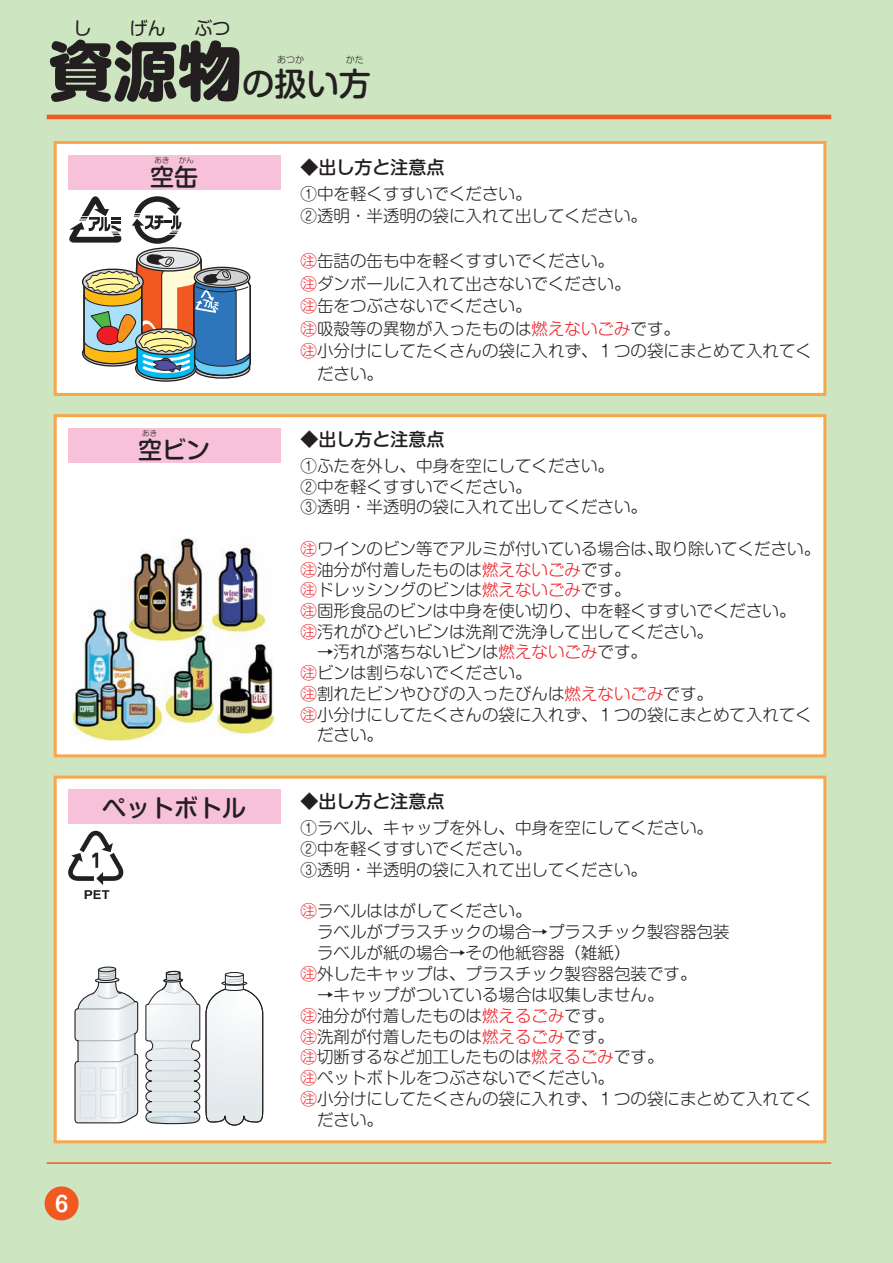
<style>
.page{position:relative;width:893px;height:1263px;background:#cde5c1}
.page>*{position:absolute;margin:0;border:0;box-sizing:border-box;transform-origin:0 0}
.t1{font:500 32.25px "Shin M Go Pr 6";color:#231f20}
.t2{font:500 24px "Shin M Go Pr 6";color:#231f20}
.t3{font:700 21px "Shin M Go Pr 6 De";color:#fff}
.t4{font:500 18px "Shin M Go Pr 6";color:#231f20}
.t5{font:18px "Shin M Go Pr 6";color:#231f20}
.t6{font:300 16.5px/20.9px "Shin M Go Pr 6";color:#231f20}
.t7{font:300 9px "Shin M Go Pr 6";color:#231f20}
.t8{font:300 7.5px "Shin M Go Pr 6";color:#231f20}
.s1{font-weight:800;font-size:64.5px}
.s2{color:#ee1d23}
</style>
<div class="page">
<hr style="left:47px;top:115px;width:784px;height:4px;background:#f15921">
<hr style="left:47px;top:1162px;width:784px;height:2px;background:#f15921">
<div style="left:54px;top:141px;width:772px;height:255px;background:#fff;border:3px solid #f9a64a"></div>
<div style="left:54px;top:414px;width:772px;height:343px;background:#fff;border:3px solid #f9a64a"></div>
<div style="left:54px;top:776px;width:772px;height:367px;background:#fff;border:3px solid #f9a64a"></div>
<div style="left:45px;top:1186px;width:34px;height:34px;background:#f15921;border-radius:50%"></div>
<div style="left:68px;top:155px;width:213px;height:34px;background:#f7c1d9"></div>
<div style="left:68px;top:428px;width:213px;height:34px;background:#f7c1d9"></div>
<div style="left:68px;top:790px;width:213px;height:34px;background:#f7c1d9"></div>
<div style="left:135px;top:355px;width:62px;height:27px;border:1px solid #231f20;border-radius:50%"></div>
<img style="left:71px;top:539px;width:203px;height:200px">
<svg style="left:145px;top:970px;width:119px;height:156px"></svg>
<svg style="left:69px;top:196px;width:182px;height:184px"></svg>
<svg style="left:68px;top:724px;width:71px;height:495px"></svg>
<p class="t5" style="left:74px;top:14px;width:19px">し</p>
<p class="t5" style="left:130px;top:14px;width:38px">げん</p>
<p class="t5" style="left:194px;top:14px;width:37px">ぶつ</p>
<p class="t1" style="left:49px;top:57px;width:324px"><span class="s1">資源物</span>の扱い方</p>
<p class="t7" style="left:277px;top:52px;width:28px">あつか</p>
<p class="t7" style="left:346px;top:52px;width:19px">かた</p>
<p class="t8" style="left:155px;top:154px;width:16px">あき</p>
<p class="t8" style="left:179px;top:154px;width:16px">かん</p>
<p class="t2" style="left:150px;top:157px;width:50px">空缶</p>
<p class="t8" style="left:142px;top:427px;width:16px">あき</p>
<p class="t2" style="left:138px;top:430px;width:74px">空ビン</p>
<p class="t4" style="left:300px;top:153px;width:145px">◆出し方と注意点</p>
<p class="t6" style="left:300px;top:181px;width:348px;line-height:22.5px">①中を軽くすすいでください。<br>②透明・半透明の袋に入れて出してください。</p>
<p class="t6" style="left:300px;top:249px;width:513px;line-height:22.5px"><span class="s2">㊟</span>缶詰の缶も中を軽くすすいでください。<br><span class="s2">㊟</span>ダンボールに入れて出さないでください。<br><span class="s2">㊟</span>缶をつぶさないでください。<br><span class="s2">㊟</span>吸殻等の異物が入ったものは<span class="s2">燃えないごみ</span>です。<br><span class="s2">㊟</span>小分けにしてたくさんの袋に入れず、１つの袋にまとめて入れてく　ださい。</p>
<p class="t4" style="left:300px;top:425px;width:145px">◆出し方と注意点</p>
<p class="t6" style="left:300px;top:454px;width:348px">①ふたを外し、中身を空にしてください。<br>②中を軽くすすいでください。<br>③透明・半透明の袋に入れて出してください。</p>
<p class="t6" style="left:300px;top:537px;width:521px"><span class="s2">㊟</span>ワインのビン等でアルミが付いている場合は、取り除いてください。<span class="s2">㊟</span>油分が付着したものは<span class="s2">燃えないごみ</span>です。<br><span class="s2">㊟</span>ドレッシングのビンは<span class="s2">燃えないごみ</span>です。<br><span class="s2">㊟</span>固形食品のビンは中身を使い切り、中を軽くすすいでください。<br><span class="s2">㊟</span>汚れがひどいビンは洗剤で洗浄して出してください。<br>　→汚れが落ちないビンは<span class="s2">燃えないごみ</span>です。<br><span class="s2">㊟</span>ビンは割らないでください。<br><span class="s2">㊟</span>割れたビンやひびの入ったびんは<span class="s2">燃えないごみ</span>です。<br><span class="s2">㊟</span>小分けにしてたくさんの袋に入れず、１つの袋にまとめて入れてく　ださい。</p>
<p class="t3" style="left:55px;top:1186px;width:15px">6</p>
<p class="t2" style="left:102px;top:788px;width:146px">ペットボトル</p>
<p class="t4" style="left:300px;top:787px;width:145px">◆出し方と注意点</p>
<p class="t6" style="left:300px;top:816px;width:414px">①ラベル、キャップを外し、中身を空にしてください。<br>②中を軽くすすいでください。<br>③透明・半透明の袋に入れて出してください。</p>
<p class="t6" style="left:300px;top:900px;width:513px"><span class="s2">㊟</span>ラベルははがしてください。<br>　ラベルがプラスチックの場合→プラスチック製容器包装<br>　ラベルが紙の場合→その他紙容器（雑紙）<br><span class="s2">㊟</span>外したキャップは、プラスチック製容器包装です。<br>　→キャップがついている場合は収集しません。<br><span class="s2">㊟</span>油分が付着したものは<span class="s2">燃えるごみ</span>です。<br><span class="s2">㊟</span>洗剤が付着したものは<span class="s2">燃えるごみ</span>です。<br><span class="s2">㊟</span>切断するなど加工したものは<span class="s2">燃えるごみ</span>です。<br><span class="s2">㊟</span>ペットボトルをつぶさないでください。<br><span class="s2">㊟</span>小分けにしてたくさんの袋に入れず、１つの袋にまとめて入れてく　ださい。</p>
</div>
